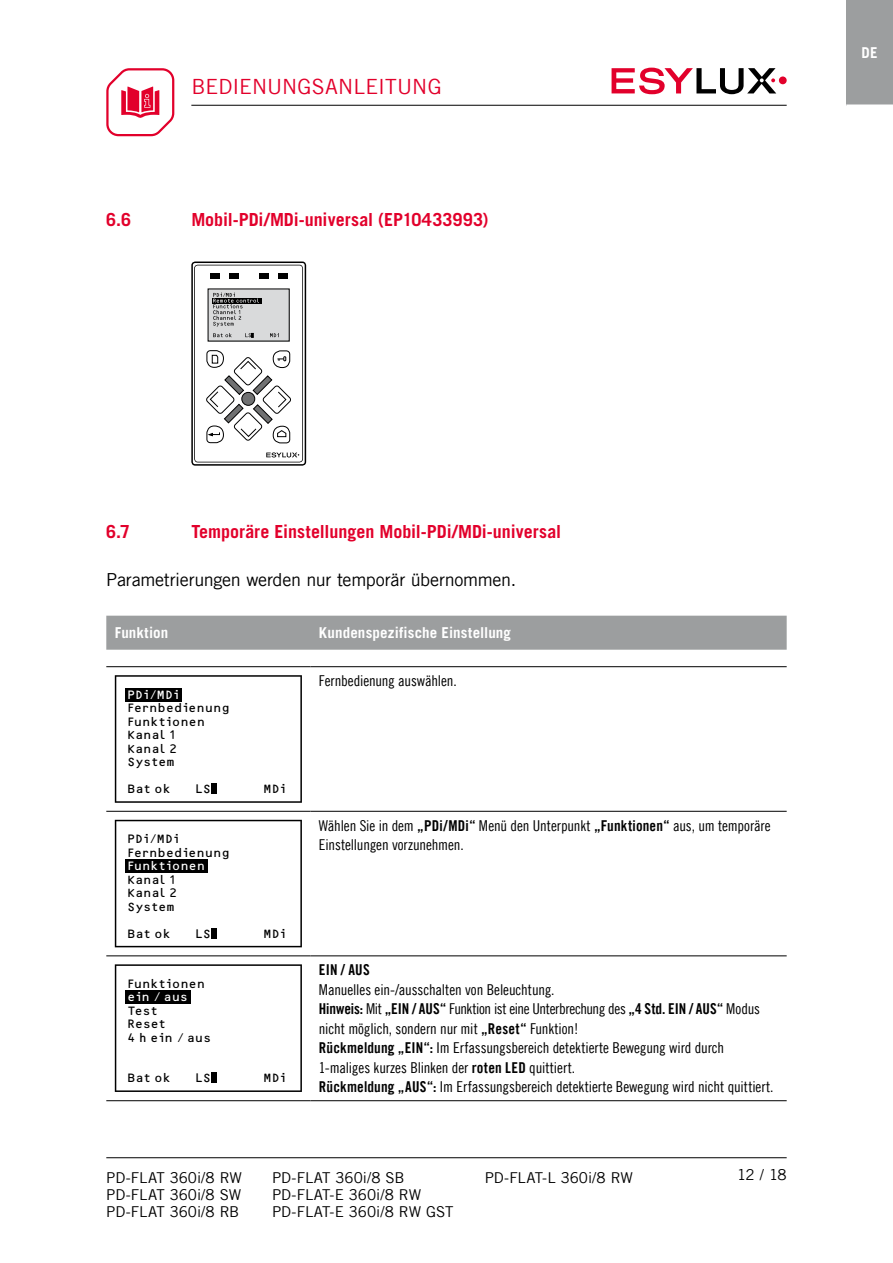
<style>
.page{position:relative;width:893px;height:1263px;background:#fff}
.page>*{position:absolute;margin:0;border:0;box-sizing:border-box;transform-origin:0 0}
.t1{font:21px "Trade Gothic LT Com";letter-spacing:.005em;color:#e2002b}
.t2{font:700 18px "Trade Gothic LT Com";color:#e2002b}
.t3{font:18px "Trade Gothic LT Com";letter-spacing:-.015em;color:#000}
.t4{font:15px/19.5px "Trade Gothic LT Com Cn 18";letter-spacing:-.005em;color:#000}
.t5{font:15px "Trade Gothic LT Com";letter-spacing:-.01em;color:#000}
.t6{font:700 15px "Trade Gothic LT Com";letter-spacing:.01em;color:#fff}
.t7{font:15px "Trade Gothic LT Com Bd Cn 20";letter-spacing:.015em;color:#000}
.t8{font:12.45px "OCR B Bar Code Pro";color:#000}
.t9{font:12.45px "OCR B Bar Code Pro";color:#fff}
.s1{font-family:"Trade Gothic LT Com Bd Cn 20"}
</style>
<div class="page">
<div style="left:779px;top:76px;width:8px;height:8px;background:#e2002b;border-radius:50%"></div>
<svg style="left:612px;top:68px;width:164px;height:26px"></svg>
<svg style="left:106px;top:68px;width:69px;height:69px"></svg>
<hr style="left:106px;top:1157px;width:681px;height:1px;background:#000">
<div style="left:846px;top:0;width:47px;height:105px;background:#9c9e9f"></div>
<hr style="left:846px;top:104px;width:47px;height:2px;background:#fff">
<hr style="left:191px;top:105px;width:596px;height:1px;background:#000">
<svg style="left:191px;top:262px;width:115px;height:204px"></svg>
<div style="left:106px;top:616px;width:681px;height:34px;background:#9c9e9f"></div>
<hr style="left:106px;top:811px;width:204px;height:1px;background:#000">
<hr style="left:310px;top:811px;width:477px;height:1px;background:#000">
<hr style="left:106px;top:955px;width:204px;height:1px;background:#000">
<hr style="left:310px;top:955px;width:477px;height:1px;background:#000">
<hr style="left:106px;top:1100px;width:204px;height:1px;background:#000">
<hr style="left:310px;top:1100px;width:477px;height:1px;background:#000">
<hr style="left:106px;top:666px;width:204px;height:1px;background:#000">
<hr style="left:310px;top:666px;width:477px;height:1px;background:#000">
<svg style="left:115px;top:675px;width:187px;height:128px"></svg>
<svg style="left:115px;top:820px;width:187px;height:127px"></svg>
<svg style="left:115px;top:964px;width:187px;height:128px"></svg>
<h1 class="t1" style="left:191px;top:73px;width:252px">BEDIENUNGSANLEITUNG</h1>
<p class="t2" style="left:106px;top:208px;width:26px">6.6</p>
<p class="t2" style="left:191px;top:208px;width:299px">Mobil-PDi/MDi-universal (EP10433993)</p>
<p class="t6" style="left:862px;top:43px;width:17px">DE</p>
<p class="t2" style="left:106px;top:520px;width:25px">6.7</p>
<p class="t2" style="left:191px;top:520px;width:371px">Temporäre Einstellungen Mobil-PDi/MDi-universal</p>
<p class="t3" style="left:106px;top:568px;width:411px">Parametrierungen werden nur temporär übernommen.</p>
<p class="t6" style="left:115px;top:623px;width:55px">Funktion</p>
<p class="t6" style="left:319px;top:623px;width:194px">Kundenspezifische Einstellung</p>
<p class="t8" style="left:150px;top:703px;width:9px">■</p>
<p class="t8" style="left:198px;top:703px;width:26px">■◆■</p>
<p class="t8" style="left:135px;top:717px;width:72px">◆■▼□■■</p>
<p class="t8" style="left:150px;top:848px;width:9px">■</p>
<p class="t8" style="left:198px;top:848px;width:26px">■◆■</p>
<p class="t9" style="left:135px;top:861px;width:72px">◆■▼□■■</p>
<p class="t8" style="left:135px;top:979px;width:72px">◆■▼□■■</p>
<p class="t9" style="left:143px;top:992px;width:48px">■ ◆▲</p>
<p class="t4" style="left:319px;top:671px;width:139px">Fernbedienung auswählen.</p>
<p class="t4" style="left:319px;top:815px;width:453px">Wählen Sie in dem <span class="s1">„PDi/MDi“</span> Menü den Unterpunkt <span class="s1">„Funktionen“</span> aus, um temporäre<br>Einstellungen vorzunehmen.</p>
<p class="t7" style="left:319px;top:961px;width:52px">EIN / AUS</p>
<p class="t4" style="left:319px;top:979px;width:456px">Manuelles ein-/ausschalten von Beleuchtung.<br><span class="s1">Hinweis:</span> Mit <span class="s1">„EIN / AUS“</span> Funktion ist eine Unterbrechung des <span class="s1">„4 Std. EIN / AUS“</span> Modus nicht möglich, sondern nur mit <span class="s1">„Reset“</span> Funktion!<br><span class="s1">Rückmeldung „EIN“:</span> Im Erfassungsbereich detektierte Bewegung wird durch 1-maliges kurzes Blinken der <span class="s1">roten LED</span> quittiert.<br><span class="s1">Rückmeldung „AUS“:</span> Im Erfassungsbereich detektierte Bewegung wird nicht quittiert.</p>
<p class="t5" style="left:106px;top:1169px;width:137px">PD-FLAT 360i/8 RW</p>
<p class="t5" style="left:272px;top:1169px;width:134px">PD-FLAT 360i/8 SB</p>
<p class="t5" style="left:485px;top:1169px;width:150px">PD-FLAT-L 360i/8 RW</p>
<p class="t5" style="left:106px;top:1186px;width:136px">PD-FLAT 360i/8 SW</p>
<p class="t5" style="left:272px;top:1186px;width:151px">PD-FLAT-E 360i/8 RW</p>
<p class="t5" style="left:106px;top:1203px;width:134px">PD-FLAT 360i/8 RB</p>
<p class="t5" style="left:272px;top:1203px;width:183px">PD-FLAT-E 360i/8 RW GST</p>
<p class="t5" style="left:737px;top:1166px;width:51px">12 / 18</p>
</div>
